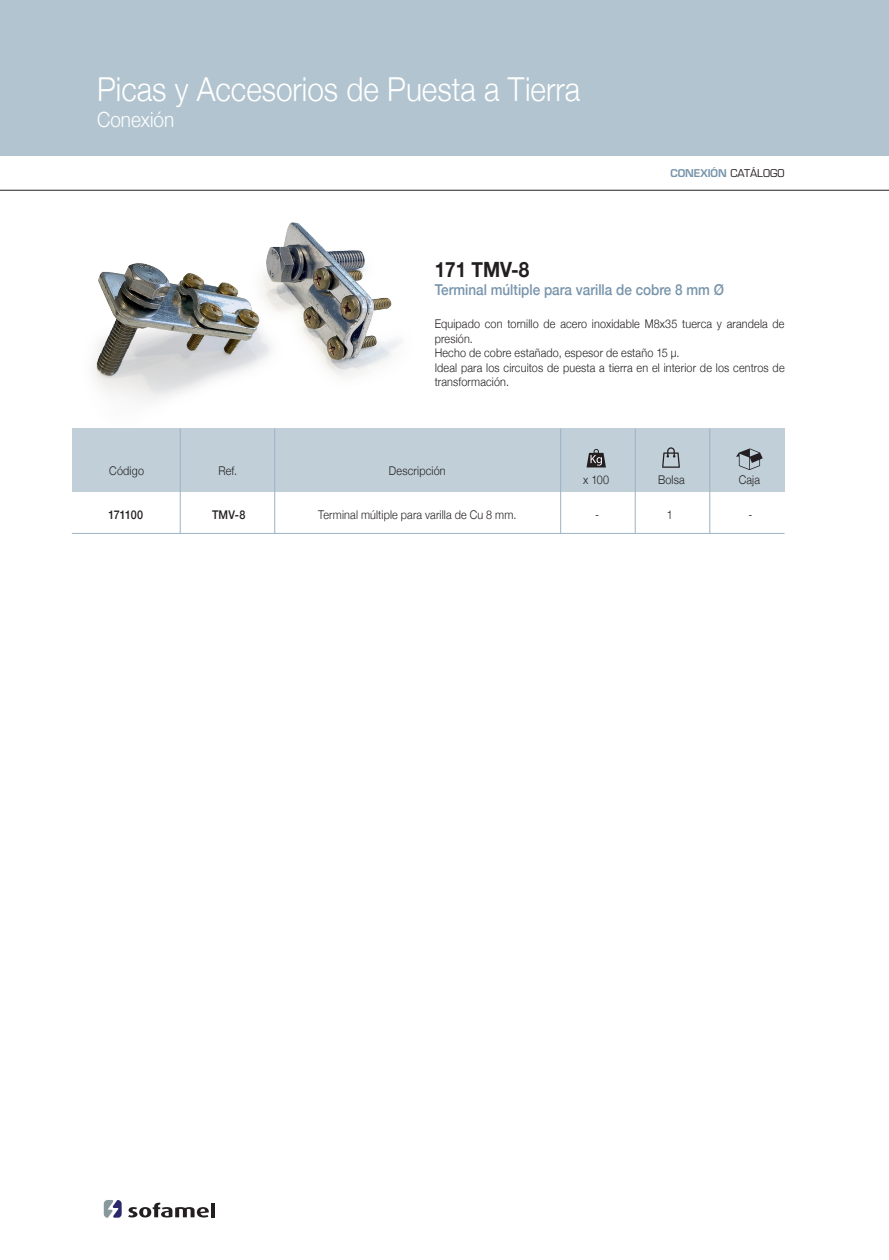
<style>
.page{position:relative;width:889px;height:1260px;background:#fff}
.page>*{position:absolute;margin:0;border:0;box-sizing:border-box;transform-origin:0 0}
.t1{font:300 33px "Helvetica Neue";color:#fff;scale:.9 1}
.t2{font:300 21px "Helvetica Neue";color:#fff;scale:.9 1}
.t3{font:700 21px "Helvetica Neue";color:#231f20;scale:.9 1}
.t4{font:500 15px "Helvetica Neue";color:#7794ab;scale:.9 1}
.t5{font:300 12px/14.4px "Helvetica Neue";letter-spacing:.015em;color:#231f20;scale:.9 1}
.t6{font:500 12px "Helvetica Neue";letter-spacing:.005em;color:#231f20;scale:.9 1}
.t7{font:600 10.5px "Eurostile";color:#7794ab}
.s1{font-weight:400;color:#231f20}
</style>
<div class="page">
<svg style="left:128px;top:1202px;width:81px;height:15px"></svg>
<hr style="left:211px;top:1202px;width:4px;height:14px;background:#231f20">
<svg style="left:104px;top:1200px;width:18px;height:17px"></svg>
<div style="left:0;top:0;width:888px;height:155px;background:#b2c4cf"></div>
<hr style="left:0;top:190px;width:888px;height:1px;background:#231f20">
<img style="left:94px;top:222px;width:308px;height:178px">
<div style="left:72px;top:428px;width:712px;height:64px;background:#c1cfd8"></div>
<hr style="left:72px;top:533px;width:712px;height:1px;background:#9bb3c4">
<hr style="left:180px;top:428px;width:1px;height:105px;background:#9bb3c4">
<hr style="left:274px;top:428px;width:1px;height:105px;background:#9bb3c4">
<hr style="left:560px;top:428px;width:1px;height:105px;background:#9bb3c4">
<hr style="left:634px;top:428px;width:1px;height:105px;background:#9bb3c4">
<hr style="left:709px;top:428px;width:1px;height:105px;background:#9bb3c4">
<svg style="left:736px;top:448px;width:26px;height:22px"></svg>
<svg style="left:662px;top:447px;width:17px;height:20px"></svg>
<svg style="left:586px;top:449px;width:19px;height:18px"></svg>
<h1 class="t1" style="left:97px;top:63px;width:538px">Picas y Accesorios de Puesta a Tierra</h1>
<h2 class="t2" style="left:97px;top:102px;width:87px">Conexión</h2>
<p class="t7" style="left:670px;top:167px;width:116px">CONEXIÓN <span class="s1">CATÁLOGO</span></p>
<h2 class="t3" style="left:434px;top:253px;width:107px">171 TMV-8</h2>
<p class="t4" style="left:434px;top:277px;width:323px">Terminal múltiple para varilla de cobre 8 mm Ø</p>
<p class="t5" style="left:434px;top:316px;width:390px">Equipado con tornillo de acero inoxidable M8x35 tuerca y arandela de presión.<br>Hecho de cobre estañado, espesor de estaño 15 µ.<br>Ideal para los circuitos de puesta a tierra en el interior de los centros de transformación.</p>
<p class="t5" style="left:109px;top:463px;width:40px">Código</p>
<p class="t5" style="left:218px;top:463px;width:22px">Ref.</p>
<p class="t5" style="left:389px;top:463px;width:64px">Descripción</p>
<p class="t6" style="left:108px;top:505px;width:40px">171100</p>
<p class="t6" style="left:212px;top:505px;width:39px">TMV-8</p>
<p class="t5" style="left:318px;top:506px;width:222px">Terminal múltiple para varilla de Cu 8 mm.</p>
<p class="t5" style="left:583px;top:471px;width:30px">x 100</p>
<p class="t5" style="left:658px;top:471px;width:31px">Bolsa</p>
<p class="t5" style="left:738px;top:471px;width:25px">Caja</p>
<p class="t5" style="left:595px;top:506px;width:6px">-</p>
<p class="t5" style="left:666px;top:506px;width:8px">1</p>
<p class="t5" style="left:748px;top:506px;width:6px">-</p>
</div>
